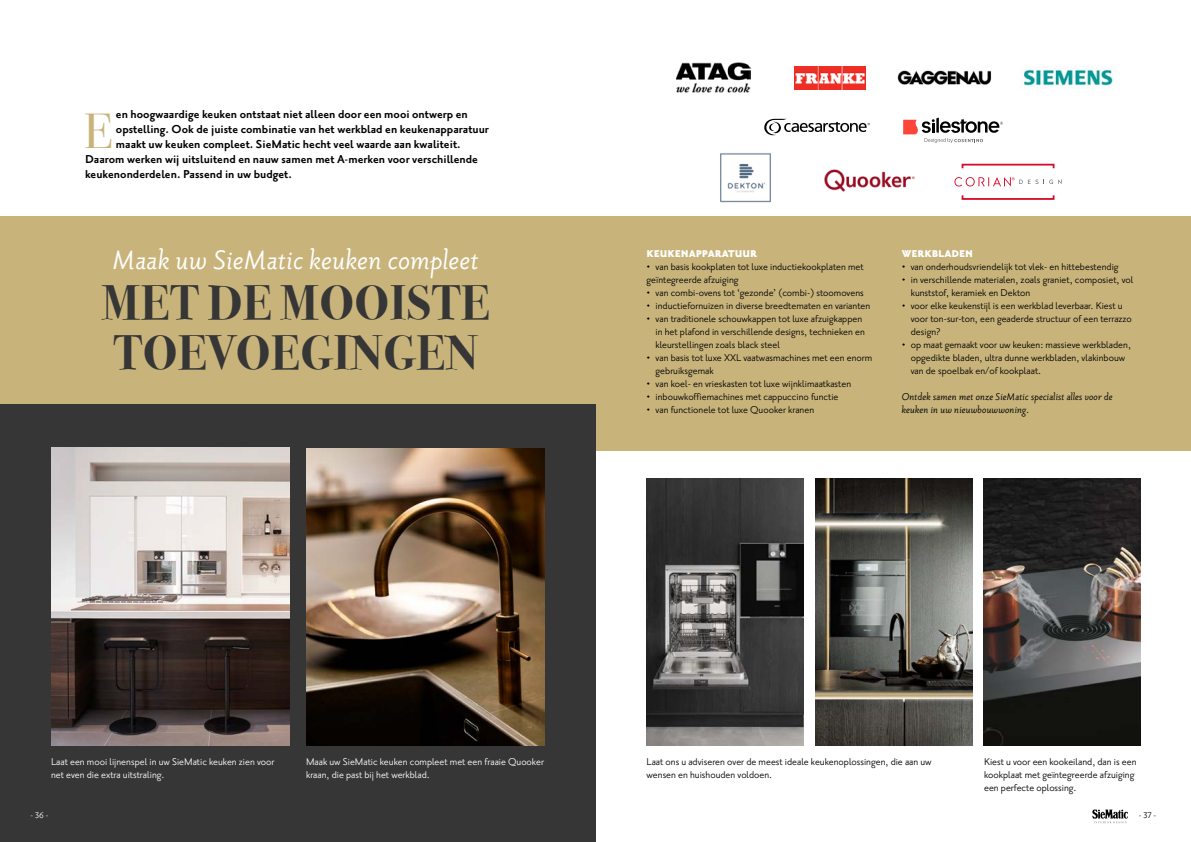
<style>
.page{position:relative;width:1191px;height:842px;background:#fff}
.page>*{position:absolute;margin:0;border:0;box-sizing:border-box;transform-origin:0 0}
.t1{font:48.9px "Bodoni Svty Two OSITCTT";color:#c8b47b}
.t2{font:700 48.1px/50.3px "Bodoni Svty Two OSITCTT";letter-spacing:.02em;color:#373636}
.t3{font:italic 32.5px "Priori Sans OT";color:#fff}
.t4{font:700 14px "Priori Sans OT";color:#000}
.t5{font:12px/13px "Priori Sans OT";color:#000}
.t6{font:12px/13px "Priori Sans OT";color:#fff}
.t7{font:italic 12px/13px "Priori Sans OT";color:#000}
.t8{font:900 12px "Priori Sans OT";color:#fff}
.t9{font:10px "Priori Sans OT";color:#fff}
.t10{font:10px "Priori Sans OT";color:#000}
</style>
<div class="page">
<svg style="left:1092px;top:809px;width:36px;height:14px"></svg>
<div style="left:0;top:216px;width:1191px;height:234px;background:#c8b47b"></div>
<img style="left:897px;top:70px;width:95px;height:15px">
<img style="left:794px;top:66px;width:71px;height:23px">
<svg style="left:764px;top:119px;width:106px;height:16px"></svg>
<img style="left:824px;top:169px;width:91px;height:23px">
<svg style="left:1028px;top:180px;width:33px;height:4px"></svg>
<svg style="left:961px;top:195px;width:93px;height:5px"></svg>
<svg style="left:961px;top:164px;width:93px;height:4px"></svg>
<svg style="left:954px;top:177px;width:68px;height:9px"></svg>
<svg style="left:903px;top:118px;width:100px;height:25px"></svg>
<img style="left:720px;top:153px;width:51px;height:50px">
<img style="left:1021px;top:67px;width:92px;height:21px">
<img style="left:676px;top:62px;width:74px;height:31px">
<div style="left:0;top:405px;width:595px;height:437px;background:#373636"></div>
<img style="left:51px;top:448px;width:238px;height:297px">
<img style="left:306px;top:448px;width:238px;height:297px">
<img style="left:815px;top:479px;width:157px;height:266px">
<img style="left:646px;top:479px;width:157px;height:266px">
<img style="left:983px;top:479px;width:157px;height:266px">
<h1 class="t1" style="left:84px;top:102px;width:30px">E</h1>
<p class="t4" style="left:116px;top:107px;width:353px">en hoogwaardige keuken ontstaat niet alleen door een mooi ontwerp en</p>
<p class="t4" style="left:116px;top:122px;width:374px">opstelling. Ook de juiste combinatie van het werkblad en keukenapparatuur</p>
<p class="t4" style="left:116px;top:137px;width:346px">maakt uw keuken compleet. SieMatic hecht veel waarde aan kwaliteit.</p>
<p class="t4" style="left:85px;top:152px;width:394px">Daarom werken wij uitsluitend en nauw samen met A-merken voor verschillende</p>
<p class="t4" style="left:85px;top:167px;width:208px">keukenonderdelen. Passend in uw budget.</p>
<h3 class="t3" style="left:113px;top:243px;width:368px">Maak uw SieMatic keuken compleet</h3>
<h2 class="t2" style="left:102px;top:278px;width:389px">MET DE MOOISTE<br>TOEVOEGINGEN</h2>
<p class="t8" style="left:646px;top:247px;width:112px">KEUKENAPPARATUUR</p>
<p class="t5" style="left:646px;top:260px;width:219px">• van basis kookplaten tot luxe inductiekookplaten met geïntegreerde afzuiging</p>
<p class="t5" style="left:646px;top:286px;width:219px">• van combi-ovens tot ‘gezonde’ (combi-) stoomovens</p>
<p class="t5" style="left:646px;top:299px;width:225px">• inductiefornuizen in diverse breedtematen en varianten</p>
<p class="t5" style="left:655px;top:312px;width:211px;text-indent:-9px">• van traditionele schouwkappen tot luxe afzuigkappen in het plafond in verschillende designs, technieken en kleurstellingen zoals black steel</p>
<p class="t5" style="left:655px;top:351px;width:218px;text-indent:-9px">• van basis tot luxe XXL vaatwasmachines met een enorm gebruiksgemak</p>
<p class="t5" style="left:646px;top:377px;width:206px">• van koel- en vrieskasten tot luxe wijnklimaatkasten</p>
<p class="t5" style="left:646px;top:390px;width:193px">• inbouwkoffiemachines met cappuccino functie</p>
<p class="t5" style="left:646px;top:403px;width:169px">• van functionele tot luxe Quooker kranen</p>
<p class="t8" style="left:901px;top:247px;width:73px">WERKBLADEN</p>
<p class="t5" style="left:901px;top:260px;width:218px">• van onderhoudsvriendelijk tot vlek- en hittebestendig</p>
<p class="t5" style="left:910px;top:273px;width:224px;text-indent:-9px">• in verschillende materialen, zoals graniet, composiet, vol kunststof, keramiek en Dekton</p>
<p class="t5" style="left:910px;top:299px;width:223px;text-indent:-9px">• voor elke keukenstijl is een werkblad leverbaar. Kiest u voor ton-sur-ton, een geaderde structuur of een terrazzo design?</p>
<p class="t5" style="left:910px;top:338px;width:222px;text-indent:-9px">• op maat gemaakt voor uw keuken: massieve werkbladen, opgedikte bladen, ultra dunne werkbladen, vlakinbouw van de spoelbak en/of kookplaat.</p>
<p class="t7" style="left:901px;top:390px;width:213px">Ontdek samen met onze SieMatic specialist alles voor de keuken in uw nieuwbouwwoning.</p>
<p class="t6" style="left:51px;top:755px;width:225px">Laat een mooi lijnenspel in uw SieMatic keuken zien voor net even die extra uitstraling.</p>
<p class="t6" style="left:306px;top:755px;width:239px">Maak uw SieMatic keuken compleet met een fraaie Quooker kraan, die past bij het werkblad.</p>
<p class="t5" style="left:646px;top:755px;width:287px">Laat ons u adviseren over de meest ideale keukenoplossingen, die aan uw wensen en huishouden voldoen.</p>
<p class="t5" style="left:984px;top:755px;width:154px">Kiest u voor een kookeiland, dan is een kookplaat met geïntegreerde afzuiging een perfecte oplossing.</p>
<p class="t9" style="left:31px;top:810px;width:20px">- 36 -</p>
<p class="t10" style="left:1138px;top:810px;width:19px">- 37 -</p>
</div>
